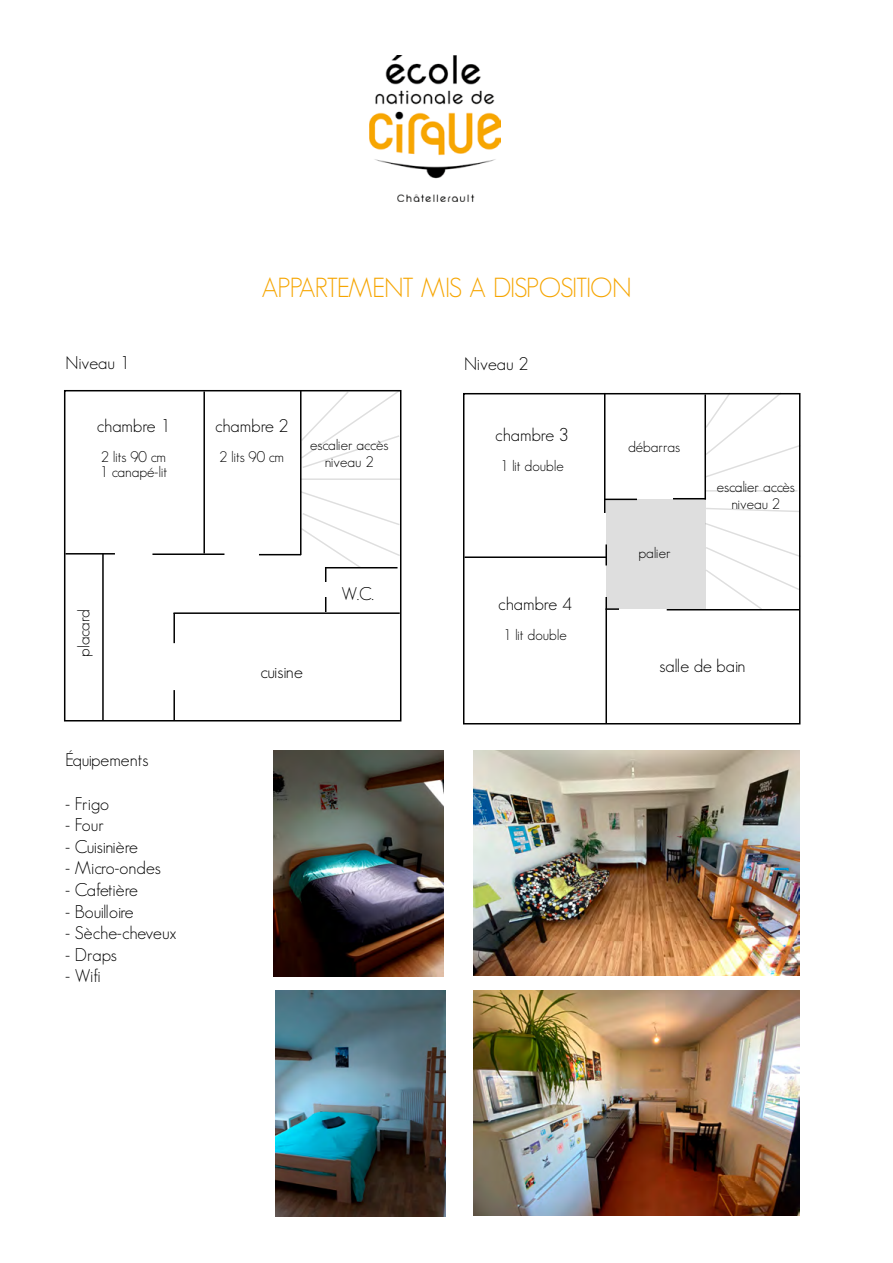
<style>
.page{position:relative;width:893px;height:1263px;background:#fff}
.page>*{position:absolute;margin:0;border:0;box-sizing:border-box;transform-origin:0 0}
.t1{font:300 27px "Geosans";letter-spacing:-.05em;color:#f6a500}
.t2{font:300 18px "Geosans";color:#000}
.t3{font:300 18px "Geosans";letter-spacing:-.045em;color:#000}
.t4{font:300 18px "Geosans";letter-spacing:-.025em;color:#000}
.t5{font:300 16.5px "Geosans";color:#000}
.t6{font:300 15px/16.5px "Geosans";color:#000;text-align:center}
</style>
<div class="page">
<img style="left:370px;top:55px;width:130px;height:147px">
<div style="left:64px;top:390px;width:337px;height:331px;border:2px solid #000"></div>
<hr style="left:173px;top:690px;width:2px;height:30px;background:#000">
<hr style="left:173px;top:612px;width:227px;height:2px;background:#000">
<hr style="left:173px;top:613px;width:2px;height:30px;background:#000">
<hr style="left:65px;top:553px;width:50px;height:1px;background:#000">
<hr style="left:152px;top:553px;width:72px;height:2px;background:#000">
<svg style="left:325px;top:597px;width:1px;height:15px"></svg>
<hr style="left:300px;top:390px;width:2px;height:165px;background:#000">
<hr style="left:203px;top:391px;width:2px;height:162px;background:#000">
<hr style="left:259px;top:554px;width:42px;height:1px;background:#000">
<hr style="left:102px;top:553px;width:2px;height:167px;background:#000">
<div style="left:606px;top:499px;width:99px;height:110px;background:#dedede"></div>
<div style="left:463px;top:393px;width:337px;height:331px;border:2px solid #000"></div>
<hr style="left:604px;top:393px;width:1px;height:105px;background:#000">
<hr style="left:604px;top:499px;width:33px;height:1px;background:#000">
<hr style="left:704px;top:394px;width:2px;height:105px;background:#000">
<hr style="left:673px;top:498px;width:33px;height:1px;background:#000">
<hr style="left:464px;top:556px;width:142px;height:2px;background:#000">
<svg style="left:604px;top:498px;width:1px;height:15px"></svg>
<hr style="left:605px;top:544px;width:2px;height:21px;background:#000">
<hr style="left:605px;top:597px;width:2px;height:126px;background:#000">
<hr style="left:667px;top:609px;width:132px;height:1px;background:#000">
<svg style="left:605px;top:608px;width:14px;height:2px"></svg>
<svg style="left:703px;top:522px;width:98px;height:89px"></svg>
<svg style="left:705px;top:507px;width:96px;height:6px"></svg>
<hr style="left:705px;top:490px;width:92px;height:2px;background:#000">
<svg style="left:703px;top:392px;width:98px;height:87px"></svg>
<svg style="left:298px;top:490px;width:104px;height:92px"></svg>
<hr style="left:300px;top:478px;width:100px;height:2px;background:#000">
<svg style="left:299px;top:390px;width:103px;height:79px"></svg>
<img style="left:474px;top:750px;width:325px;height:226px">
<img style="left:474px;top:990px;width:325px;height:226px">
<img style="left:274px;top:750px;width:170px;height:226px">
<img style="left:276px;top:990px;width:170px;height:226px">
<h1 class="t1" style="left:261px;top:273px;width:371px">APPARTEMENT MIS A DISPOSITION</h1>
<p class="t2" style="left:65px;top:352px;width:66px">Niveau 1</p>
<p class="t2" style="left:464px;top:353px;width:66px">Niveau 2</p>
<p class="t2" style="left:97px;top:415px;width:75px">chambre 1</p>
<p class="t6" style="left:100px;top:449px;width:69px;line-height:15px;text-align:left">2 lits 90 cm<br>1 canapé-lit</p>
<p class="t2" style="left:215px;top:416px;width:75px">chambre 2</p>
<p class="t6" style="left:219px;top:449px;width:67px">2 lits 90 cm</p>
<p class="t6" style="left:310px;top:437px;width:80px">escalier accès niveau 2</p>
<p class="t5" style="left:74px;top:657px;width:49px;rotate:-90deg">placard</p>
<p class="t2" style="left:65px;top:750px;width:84px">Équipements</p>
<p class="t2" style="left:65px;top:793px;width:45px">- Frigo</p>
<p class="t2" style="left:65px;top:815px;width:40px">- Four</p>
<p class="t3" style="left:65px;top:836px;width:74px">- Cuisinière</p>
<p class="t2" style="left:65px;top:858px;width:97px">- Micro-ondes</p>
<p class="t2" style="left:65px;top:880px;width:74px">- Cafetière</p>
<p class="t3" style="left:65px;top:901px;width:70px">- Bouilloire</p>
<p class="t2" style="left:65px;top:923px;width:112px">- Sèche-cheveux</p>
<p class="t2" style="left:65px;top:944px;width:53px">- Draps</p>
<p class="t2" style="left:65px;top:966px;width:37px">- Wifi</p>
<p class="t4" style="left:260px;top:661px;width:44px">cuisine</p>
<p class="t2" style="left:341px;top:584px;width:34px">W.C.</p>
<p class="t2" style="left:495px;top:424px;width:75px">chambre 3</p>
<p class="t6" style="left:500px;top:457px;width:65px">1 lit double</p>
<p class="t2" style="left:498px;top:594px;width:75px">chambre 4</p>
<p class="t6" style="left:503px;top:627px;width:65px">1 lit double</p>
<p class="t6" style="left:628px;top:438px;width:54px">débarras</p>
<p class="t6" style="left:638px;top:545px;width:34px">palier</p>
<p class="t6" style="left:717px;top:479px;width:80px">escalier accès niveau 2</p>
<p class="t2" style="left:659px;top:655px;width:88px">salle de bain</p>
</div>
